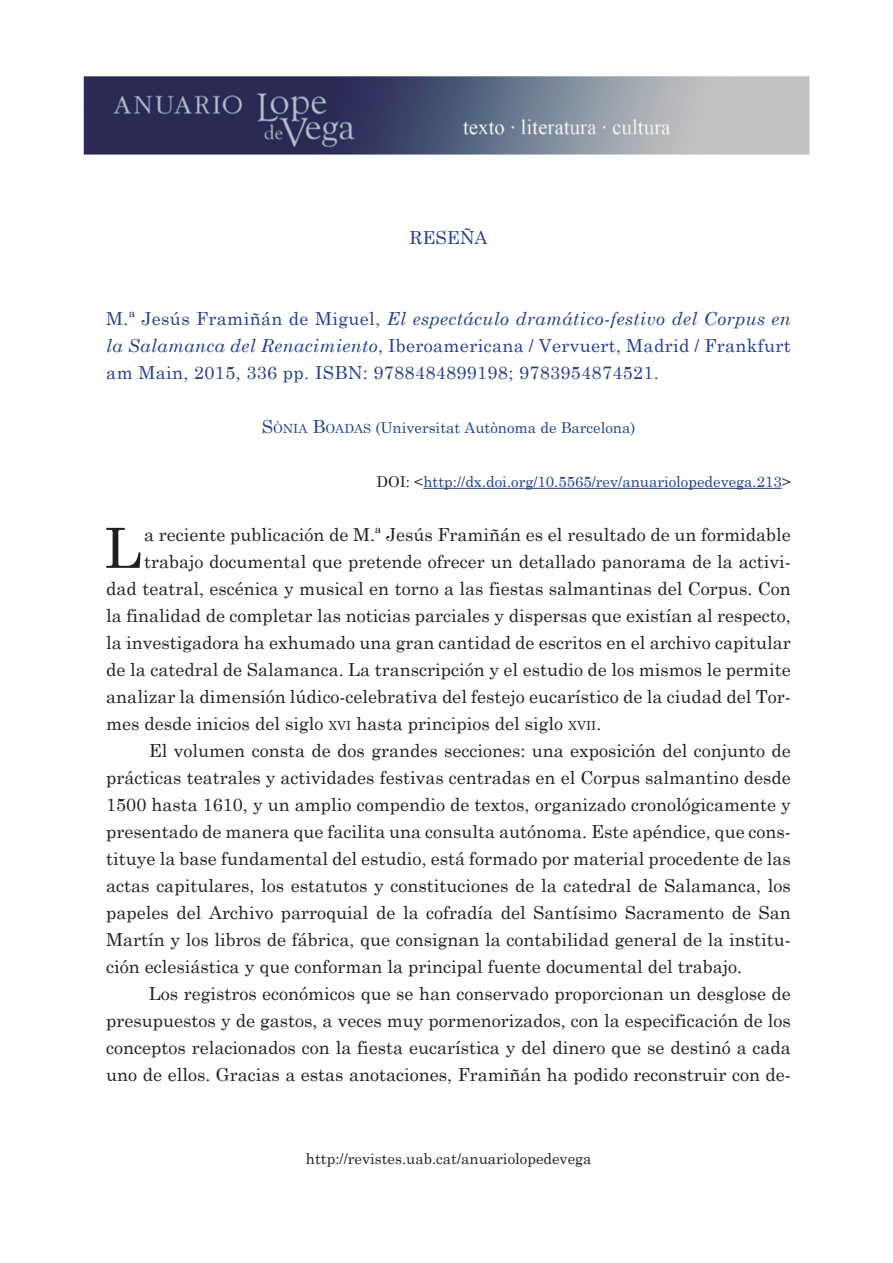
<style>
.page{position:relative;width:893px;height:1263px;background:#fff}
.page>*{position:absolute;margin:0;border:0;box-sizing:border-box;transform-origin:0 0}
.t1{font:55.35px "Century Schoolbook";color:#231f20}
.t2{font:18px "Century Schoolbook";color:#231f20}
.t3{font:18px/27px "Century Schoolbook";letter-spacing:.02em;color:#253f8e;text-align:justify}
.t4{font:15px "Century Schoolbook";color:#253f8e}
.t5{font:15px "Century Schoolbook";color:#231f20}
.s1{font-style:italic}
.s2{font-size:18px}
.s3{font-size:12.6px}
.s4{color:#231f20}
</style>
<div class="page">
<img style="left:83px;top:77px;width:727px;height:78px">
<hr style="left:423px;top:488px;width:359px;height:1px;background:#253f8e">
<p class="t3" style="left:410px;top:223px;width:79px">RESEÑA</p>
<p class="t3" style="left:106px;top:304px;width:686px">M.ª Jesús Framiñán de Miguel, <span class="s1">El espectáculo dramático-festivo del Corpus en la Salamanca del Renacimiento</span>, Iberoamericana / Vervuert, Madrid / Frankfurt am Main, 2015, 336 pp. ISBN: 9788484899198; 9783954874521.</p>
<p class="t4" style="left:262px;top:418px;width:375px"><span class="s2">S</span><span class="s3">ÒNIA</span> <span class="s2">B</span><span class="s3">OADAS</span> (Universitat Autònoma de Barcelona)</p>
<p class="t4" style="left:376px;top:472px;width:416px"><span class="s4">DOI: &lt;</span>http://dx.doi.org/10.5565/rev/anuariolopedevega.213<span class="s4">&gt;</span></p>
<h1 class="t1" style="left:105px;top:513px;width:38px">L</h1>
<p class="t2" style="left:144px;top:523px;width:648px">a reciente publicación de M.ª Jesús Framiñán es el resultado de un formidable</p>
<p class="t2" style="left:144px;top:550px;width:648px">trabajo documental que pretende ofrecer un detallado panorama de la activi-</p>
<p class="t2" style="left:106px;top:577px;width:686px">dad teatral, escénica y musical en torno a las fiestas salmantinas del Corpus. Con</p>
<p class="t2" style="left:106px;top:604px;width:686px">la finalidad de completar las noticias parciales y dispersas que existían al respecto,</p>
<p class="t2" style="left:106px;top:631px;width:686px">la investigadora ha exhumado una gran cantidad de escritos en el archivo capitular</p>
<p class="t2" style="left:106px;top:658px;width:686px">de la catedral de Salamanca. La transcripción y el estudio de los mismos le permite</p>
<p class="t2" style="left:106px;top:685px;width:686px">analizar la dimensión lúdico-celebrativa del festejo eucarístico de la ciudad del Tor-</p>
<p class="t2" style="left:106px;top:712px;width:497px">mes desde inicios del siglo <span class="s3">XVI</span> hasta principios del siglo <span class="s3">XVII</span>.</p>
<p class="t2" style="left:149px;top:739px;width:644px">El volumen consta de dos grandes secciones: una exposición del conjunto de</p>
<p class="t2" style="left:106px;top:766px;width:686px">prácticas teatrales y actividades festivas centradas en el Corpus salmantino desde</p>
<p class="t2" style="left:106px;top:793px;width:686px">1500 hasta 1610, y un amplio compendio de textos, organizado cronológicamente y</p>
<p class="t2" style="left:106px;top:820px;width:686px">presentado de manera que facilita una consulta autónoma. Este apéndice, que cons-</p>
<p class="t2" style="left:106px;top:847px;width:686px">tituye la base fundamental del estudio, está formado por material procedente de las</p>
<p class="t2" style="left:106px;top:874px;width:686px">actas capitulares, los estatutos y constituciones de la catedral de Salamanca, los</p>
<p class="t2" style="left:106px;top:901px;width:686px">papeles del Archivo parroquial de la cofradía del Santísimo Sacramento de San</p>
<p class="t2" style="left:106px;top:928px;width:686px">Martín y los libros de fábrica, que consignan la contabilidad general de la institu-</p>
<p class="t2" style="left:106px;top:955px;width:637px">ción eclesiástica y que conforman la principal fuente documental del trabajo.</p>
<p class="t2" style="left:149px;top:982px;width:644px">Los registros económicos que se han conservado proporcionan un desglose de</p>
<p class="t2" style="left:106px;top:1009px;width:686px">presupuestos y de gastos, a veces muy pormenorizados, con la especificación de los</p>
<p class="t2" style="left:106px;top:1036px;width:686px">conceptos relacionados con la fiesta eucarística y del dinero que se destinó a cada</p>
<p class="t2" style="left:106px;top:1063px;width:686px">uno de ellos. Gracias a estas anotaciones, Framiñán ha podido reconstruir con de-</p>
<p class="t5" style="left:306px;top:1149px;width:287px">http://revistes.uab.cat/anuariolopedevega</p>
</div>
